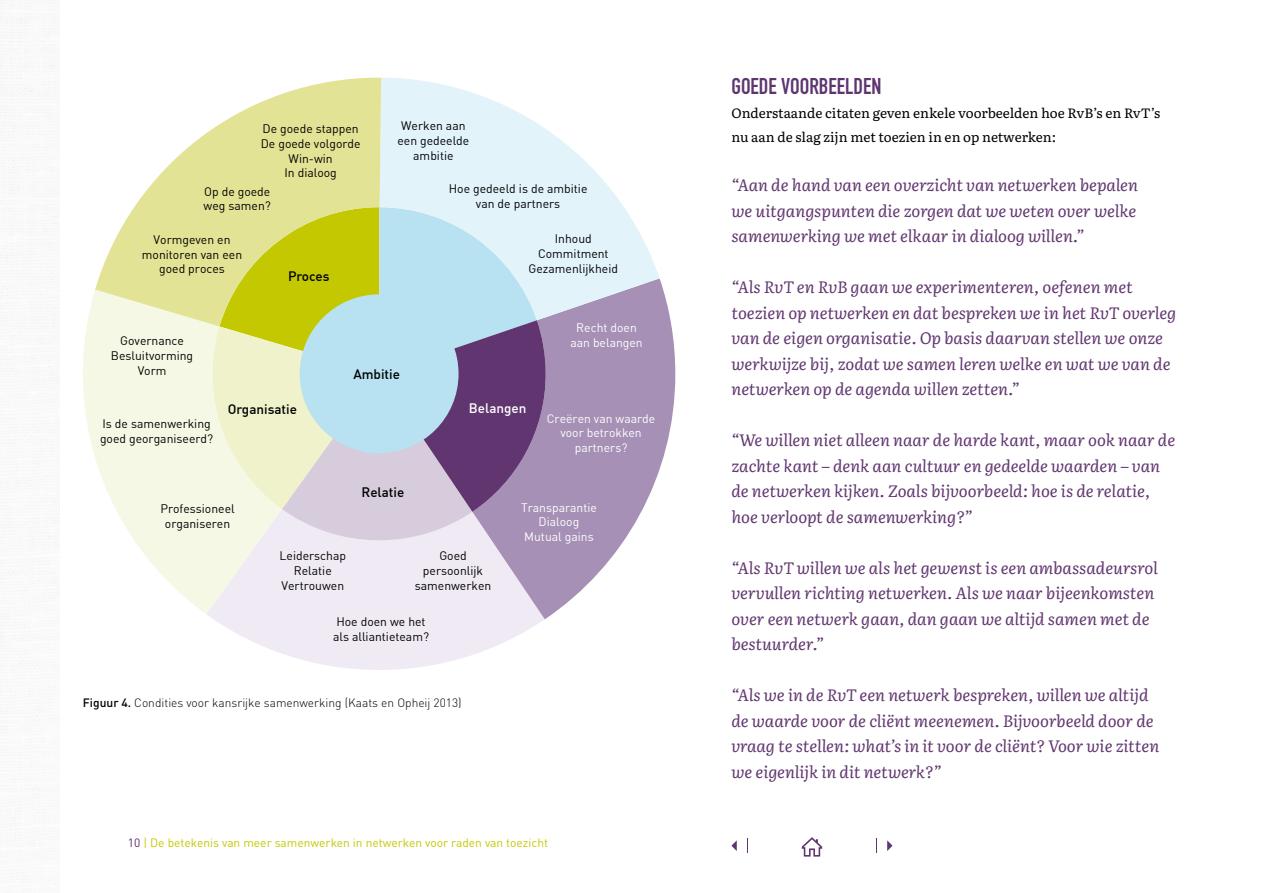
<style>
.page{position:relative;width:1263px;height:893px;background:#fff}
.page>*{position:absolute;margin:0;border:0;box-sizing:border-box;transform-origin:0 0}
.t1{font:700 22.5px "DIN Condensed";color:#5e356f}
.t2{font:italic 16.5px/25.5px "Literata";color:#613670}
.t3{font:13.5px/24px "Literata";color:#000}
.t4{font:500 13.5px "DIN";color:#000}
.t5{font:500 13.5px "DIN";color:#fff}
.t6{font:12.15px/14.9px "DIN";color:#000;text-align:center}
.t7{font:12.15px/14.9px "DIN";color:#fff;text-align:center}
.t8{font:12px "DIN Pro";color:#c4c800}
.t9{font:300 12px "DIN Pro";color:#000}
.s1{font-weight:500}
.s2{color:#5e3370}
</style>
<div class="page">
<svg style="left:747px;top:838px;width:1px;height:15px"></svg>
<svg style="left:731px;top:840px;width:6px;height:11px"></svg>
<svg style="left:876px;top:838px;width:1px;height:15px"></svg>
<svg style="left:887px;top:840px;width:5px;height:11px"></svg>
<svg style="left:802px;top:837px;width:20px;height:20px"></svg>
<svg style="left:83px;top:291px;width:130px;height:323px;fill:#f6f8e6"></svg>
<svg style="left:206px;top:509px;width:339px;height:161px;fill:#efeaf3"></svg>
<svg style="left:472px;top:280px;width:203px;height:339px;fill:#a690b5"></svg>
<svg style="left:213px;top:320px;width:333px;height:220px"></svg>
<div style="left:300px;top:294px;width:159px;height:159px;background:#b8e1f1;border-radius:50%"></div>
<svg style="left:381px;top:78px;width:279px;height:242px;fill:#e2f3fa"></svg>
<svg style="left:95px;top:78px;width:286px;height:248px;fill:#e3e396"></svg>
<p class="t6" style="left:261px;top:121px;width:101px">De goede stappen<br>De goede volgorde<br>Win-win<br>In dialoog</p>
<p class="t6" style="left:204px;top:184px;width:69px;text-align:left">Op de goede weg samen?</p>
<p class="t6" style="left:142px;top:232px;width:102px">Vormgeven en monitoren van een goed proces</p>
<p class="t4" style="left:288px;top:268px;width:43px">Proces</p>
<p class="t6" style="left:397px;top:118px;width:73px">Werken aan een gedeelde ambitie</p>
<p class="t6" style="left:449px;top:181px;width:140px">Hoe gedeeld is de ambitie van de partners</p>
<p class="t6" style="left:529px;top:231px;width:91px">Inhoud<br>Commitment<br>Gezamenlijkheid</p>
<p class="t6" style="left:111px;top:333px;width:84px">Governance<br>Besluitvorming<br>Vorm</p>
<p class="t4" style="left:353px;top:365px;width:48px">Ambitie</p>
<p class="t7" style="left:570px;top:320px;width:74px">Recht doen aan belangen</p>
<p class="t6" style="left:100px;top:416px;width:115px;text-align:left">Is de samenwerking goed georganiseerd?</p>
<p class="t4" style="left:228px;top:400px;width:71px">Organisatie</p>
<p class="t5" style="left:469px;top:400px;width:59px">Belangen</p>
<p class="t7" style="left:547px;top:411px;width:110px">Creëren van waarde voor betrokken partners?</p>
<p class="t4" style="left:361px;top:484px;width:44px">Relatie</p>
<p class="t6" style="left:160px;top:501px;width:76px">Professioneel organiseren</p>
<p class="t7" style="left:521px;top:500px;width:77px">Transparantie<br>Dialoog<br>Mutual gains</p>
<p class="t6" style="left:415px;top:548px;width:78px">Goed persoonlijk samenwerken</p>
<p class="t6" style="left:333px;top:614px;width:98px;text-align:left">Hoe doen we het als alliantieteam?</p>
<p class="t6" style="left:280px;top:548px;width:68px">Leiderschap<br>Relatie<br>Vertrouwen</p>
<p class="t9" style="left:83px;top:694px;width:380px"><span class="s1">Figuur 4.</span> Condities voor kansrijke samenwerking (Kaats en Opheij 2013)</p>
<p class="t8" style="left:128px;top:834px;width:422px"><span class="s2">10</span> | De betekenis van meer samenwerken in netwerken voor raden van toezicht</p>
<h1 class="t1" style="left:731px;top:71px;width:151px">GOEDE VOORBEELDEN</h1>
<p class="t3" style="left:731px;top:100px;width:430px">Onderstaande citaten geven enkele voorbeelden hoe RvB’s en RvT’s nu aan de slag zijn met toezien in en op netwerken:</p>
<p class="t2" style="left:731px;top:171px;width:408px;text-align:justify">“Aan de hand van een overzicht van netwerken bepalen we uitgangspunten die zorgen dat we weten over welke samenwerking we met elkaar in dialoog willen.”</p>
<p class="t2" style="left:731px;top:273px;width:446px">“Als RvT en RvB gaan we experimenteren, oefenen met toezien op netwerken en dat bespreken we in het RvT overleg van de eigen organisatie. Op basis daarvan stellen we onze werkwijze bij, zodat we samen leren welke en wat we van de netwerken op de agenda willen zetten.”</p>
<p class="t2" style="left:731px;top:426px;width:445px">“We willen niet alleen naar de harde kant, maar ook naar de zachte kant – denk aan cultuur en gedeelde waarden – van de netwerken kijken. Zoals bijvoorbeeld: hoe is de relatie, hoe verloopt de samenwerking?”</p>
<p class="t2" style="left:731px;top:554px;width:428px">“Als RvT willen we als het gewenst is een ambassadeursrol vervullen richting netwerken. Als we naar bijeenkomsten over een netwerk gaan, dan gaan we altijd samen met de bestuurder.”</p>
<p class="t2" style="left:731px;top:681px;width:429px">“Als we in de RvT een netwerk bespreken, willen we altijd de waarde voor de cliënt meenemen. Bijvoorbeeld door de vraag te stellen: what’s in it voor de cliënt? Voor wie zitten we eigenlijk in dit netwerk?”</p>
</div>
